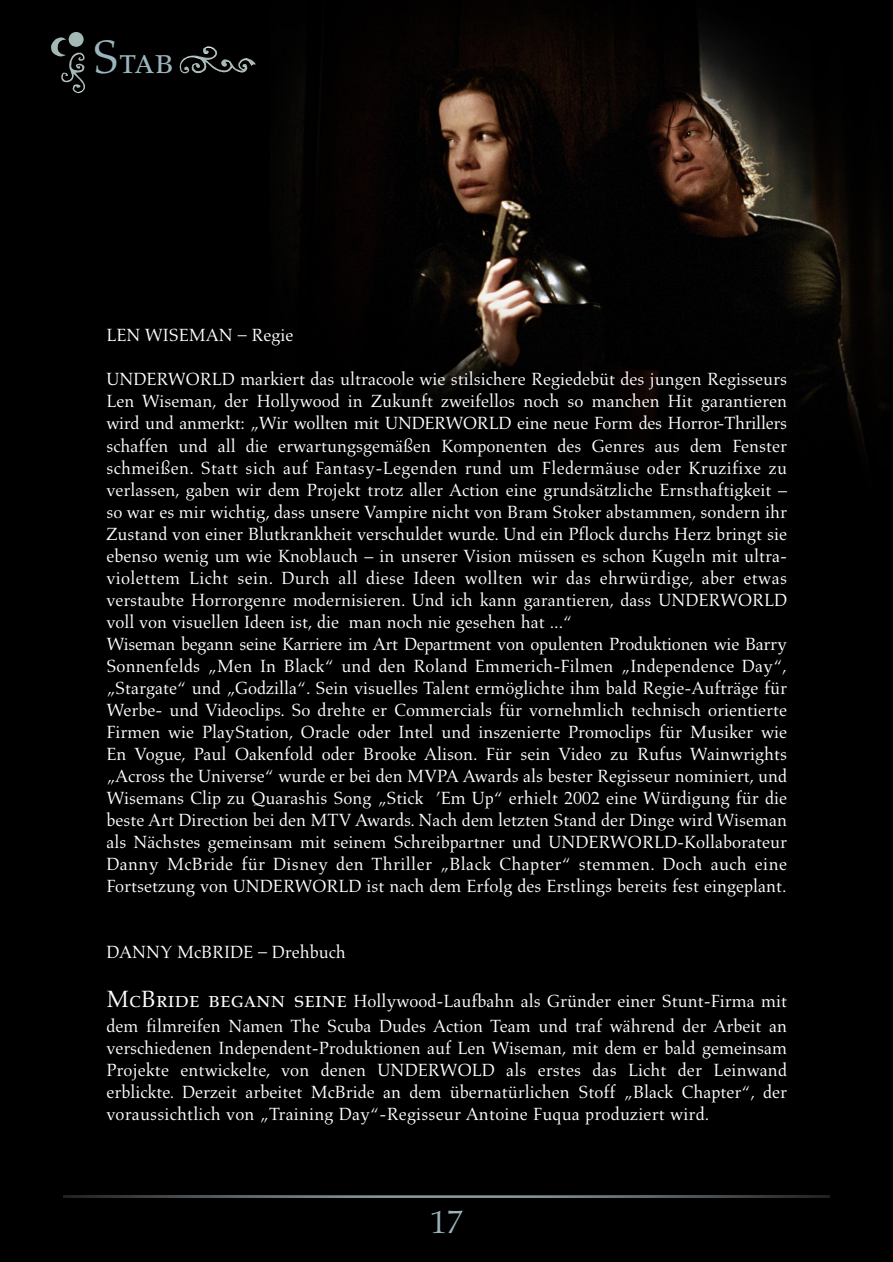
<style>
.page{position:relative;width:893px;height:1262px;background:#fff}
.page>*{position:absolute;margin:0;border:0;box-sizing:border-box;transform-origin:0 0}
.t1{font:39px "Aldus Roman SC";color:#9bb4be}
.t2{font:33px "Aldus";color:#9bb4be}
.t3{font:18px/22px "Aldus";color:#fff}
.s1{font-size:48px}
.s2{font-family:"Aldus Roman SC";font-size:24px}
</style>
<div class="page">
<div style="left:0;top:0;width:892px;height:1261px;background:#000"></div>
<img style="left:293px;top:15px;width:594px;height:427px">
<img style="left:51px;top:37px;width:15px;height:20px">
<img style="left:60px;top:51px;width:25px;height:42px">
<img style="left:68px;top:32px;width:16px;height:15px">
<img style="left:179px;top:46px;width:77px;height:28px">
<svg style="left:64px;top:1195px;width:765px;height:2px;background:#555e63"></svg>
<h1 class="t1" style="left:92px;top:43px;width:83px"><span class="s1">S</span>tab</h1>
<p class="t3" style="left:106px;top:326px;width:189px">LEN WISEMAN – Regie</p>
<p class="t3" style="left:106px;top:370px;width:682px">UNDERWORLD markiert das ultracoole wie stilsichere Regiedebüt des jungen Regisseurs Len Wiseman, der Hollywood in Zukunft zweifellos noch so manchen Hit garantieren wird und anmerkt: „Wir wollten mit UNDERWORLD eine neue Form des Horror-Thrillers schaffen und all die erwartungsgemäßen Komponenten des Genres aus dem Fenster schmeißen. Statt sich auf Fantasy-Legenden rund um Fledermäuse oder Kruzifixe zu verlassen, gaben wir dem Projekt trotz aller Action eine grundsätzliche Ernsthaftigkeit – so war es mir wichtig, dass unsere Vampire nicht von Bram Stoker abstammen, sondern ihr Zustand von einer Blutkrankheit verschuldet wurde. Und ein Pflock durchs Herz bringt sie ebenso wenig um wie Knoblauch – in unserer Vision müssen es schon Kugeln mit ultra&shy;violettem Licht sein. Durch all diese Ideen wollten wir das ehrwürdige, aber etwas verstaubte Horrorgenre modernisieren. Und ich kann garantieren, dass UNDERWORLD voll von visuellen Ideen ist, die man noch nie gesehen hat ...“<br>Wiseman begann seine Karriere im Art Department von opulenten Produktionen wie Barry Sonnenfelds „Men In Black“ und den Roland Emmerich-Filmen „Independence Day“, „Stargate“ und „Godzilla“. Sein visuelles Talent ermöglichte ihm bald Regie-Aufträge für Werbe- und Videoclips. So drehte er Commercials für vornehmlich technisch orientierte Firmen wie PlayStation, Oracle oder Intel und inszenierte Promoclips für Musiker wie En Vogue, Paul Oakenfold oder Brooke Alison. Für sein Video zu Rufus Wainwrights „Across the Universe“ wurde er bei den MVPA Awards als bester Regisseur nominiert, und Wisemans Clip zu Quarashis Song „Stick ’Em Up“ erhielt 2002 eine Würdigung für die beste Art Direction bei den MTV Awards. Nach dem letzten Stand der Dinge wird Wiseman als Nächstes gemeinsam mit seinem Schreibpartner und UNDERWORLD-Kollaborateur Danny McBride für Disney den Thriller „Black Chapter“ stemmen. Doch auch eine Fortsetzung von UNDERWORLD ist nach dem Erfolg des Erstlings bereits fest eingeplant.</p>
<p class="t3" style="left:106px;top:942px;width:241px">DANNY McBRIDE – Drehbuch</p>
<p class="t3" style="left:106px;top:990px;width:682px;line-height:24.8px"><span class="s2">McBride begann seine</span> Hollywood-Laufbahn als Gründer einer Stunt-Firma mit dem filmreifen Namen The Scuba Dudes Action Team und traf während der Arbeit an</p>
<p class="t3" style="left:106px;top:1038px;width:682px;text-align:justify">verschiedenen Independent-Produktionen auf Len Wiseman, mit dem er bald gemeinsam Projekte entwickelte, von denen UNDERWOLD als erstes das Licht der Leinwand erblickte. Derzeit arbeitet McBride an dem übernatürlichen Stoff „Black Chapter“, der voraussichtlich von „Training Day“-Regisseur Antoine Fuqua produziert wird.</p>
<h2 class="t2" style="left:430px;top:1208px;width:34px">17</h2>
</div>
